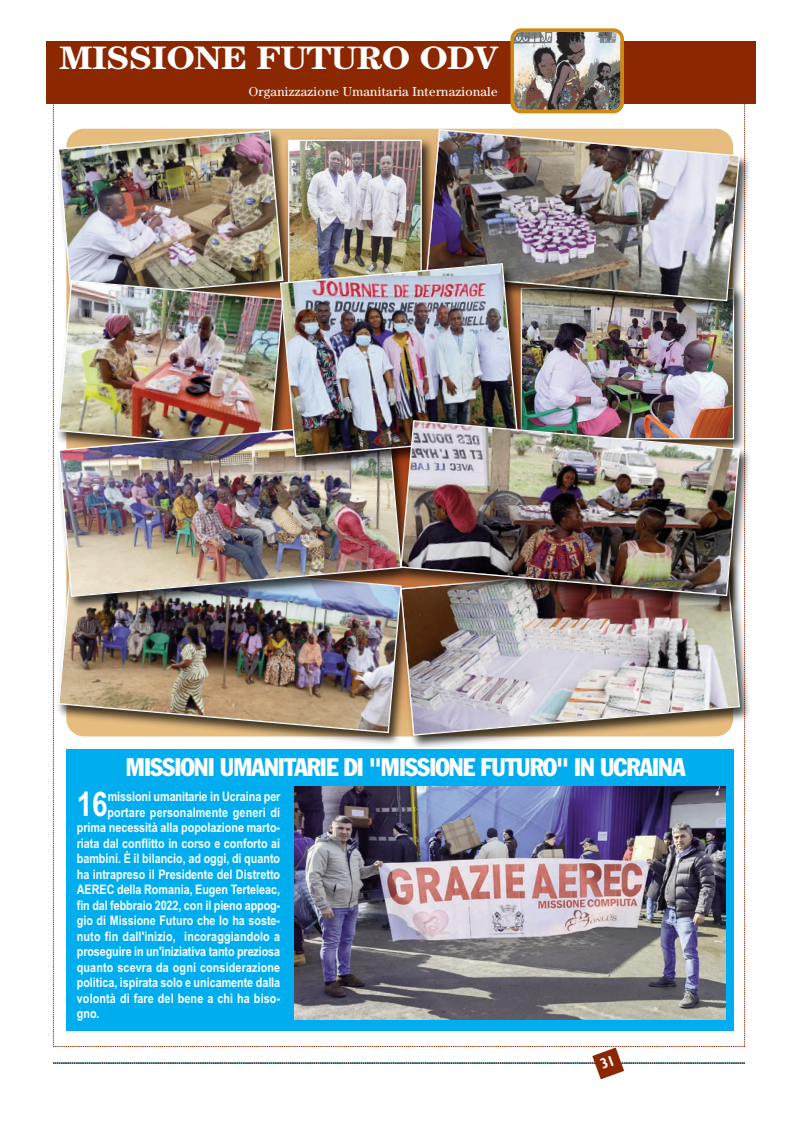
<style>
.page{position:relative;width:798px;height:1134px;background:#fff}
.page>*{position:absolute;margin:0;border:0;box-sizing:border-box;transform-origin:0 0}
.t1{font:700 34px "Arial Narrow";color:#fff}
.t2{font:700 32.5px "Century Std";letter-spacing:-.02em;color:#fff;scale:1.13 1}
.t3{font:condensed 25px "Franklin Gothic";letter-spacing:-.035em;color:#fff}
.t4{font:700 13.12px "Arial Narrow";color:#fff}
.t5{font:13px "Century Std";letter-spacing:.02em;color:#fff}
</style>
<div class="page">
<div style="left:46px;top:41px;width:709px;height:63px;background:#8b2802"></div>
<img style="left:745px;top:123px;width:5px;height:196px">
<img style="left:53px;top:28px;width:692px;height:1051px">
<h2 class="t2" style="left:59px;top:47px;width:389px">MISSIONE FUTURO ODV</h2>
<p class="t5" style="left:249px;top:88px;width:250px">Organizzazione Umanitaria Internazionale</p>
<h3 class="t3" style="left:126px;top:758px;width:561px">MISSIONI UMANITARIE DI "MISSIONE FUTURO" IN UCRAINA</h3>
<h1 class="t1" style="left:77px;top:785px;width:33px">16</h1>
<p class="t4" style="left:108px;top:789px;width:174px">missioni umanitarie in Ucraina per</p>
<p class="t4" style="left:107px;top:804px;width:174px">portare personalmente generi di</p>
<p class="t4" style="left:77px;top:820px;width:205px">prima necessità alla popolazione marto-</p>
<p class="t4" style="left:77px;top:835px;width:205px">riata dal conflitto in corso e conforto ai</p>
<p class="t4" style="left:77px;top:851px;width:205px">bambini. È il bilancio, ad oggi, di quanto</p>
<p class="t4" style="left:77px;top:866px;width:205px">ha intrapreso il Presidente del Distretto</p>
<p class="t4" style="left:77px;top:882px;width:205px">AEREC della Romania, Eugen Terteleac,</p>
<p class="t4" style="left:77px;top:897px;width:205px">fin dal febbraio 2022, con il pieno appog-</p>
<p class="t4" style="left:77px;top:913px;width:205px">gio di Missione Futuro che lo ha soste-</p>
<p class="t4" style="left:77px;top:928px;width:205px">nuto fin dall'inizio, incoraggiandolo a</p>
<p class="t4" style="left:77px;top:944px;width:205px">proseguire in un'iniziativa tanto preziosa</p>
<p class="t4" style="left:77px;top:959px;width:205px">quanto scevra da ogni considerazione</p>
<p class="t4" style="left:77px;top:975px;width:205px">politica, ispirata solo e unicamente dalla</p>
<p class="t4" style="left:77px;top:990px;width:205px">volontà di fare del bene a chi ha biso-</p>
<p class="t4" style="left:77px;top:1006px;width:24px">gno.</p>
</div>
